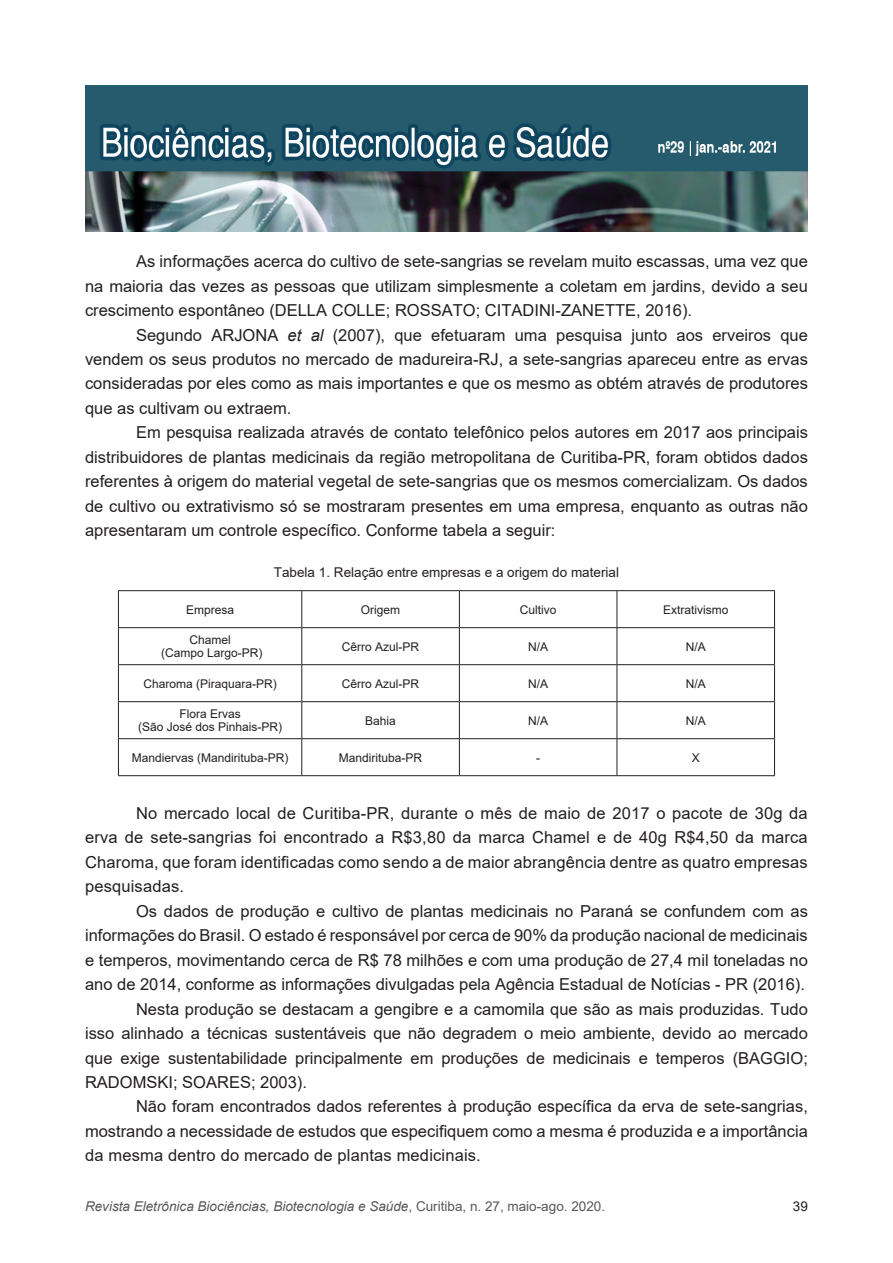
<style>
.page{position:relative;width:893px;height:1263px;background:#fff}
.page>*{position:absolute;margin:0;border:0;box-sizing:border-box;transform-origin:0 0}
.bio_texto{font:16.5px/24.5px "Arial";color:#231f20;text-align:justify}
.t1{font:italic 13.5px "Arial";color:#57585a}
.bio_legenda{font:13.5px "Arial";color:#231f20}
.bio_tabela{font:12px "Arial";color:#231f20}
.s1{font-style:italic}
.s2{font-style:normal}
</style>
<div class="page">
<img style="left:85px;top:85px;width:723px;height:146px">
<hr style="left:118px;top:590px;width:184px;height:1px;background:#231f20">
<hr style="left:118px;top:591px;width:1px;height:36px;background:#231f20">
<hr style="left:302px;top:590px;width:157px;height:1px;background:#231f20">
<hr style="left:301px;top:591px;width:1px;height:36px;background:#231f20">
<hr style="left:459px;top:590px;width:158px;height:1px;background:#231f20">
<hr style="left:459px;top:591px;width:1px;height:36px;background:#231f20">
<hr style="left:617px;top:590px;width:158px;height:1px;background:#231f20">
<hr style="left:617px;top:591px;width:1px;height:36px;background:#231f20">
<hr style="left:774px;top:591px;width:1px;height:36px;background:#231f20">
<hr style="left:118px;top:627px;width:184px;height:1px;background:#231f20">
<hr style="left:118px;top:628px;width:1px;height:36px;background:#231f20">
<hr style="left:302px;top:627px;width:157px;height:1px;background:#231f20">
<hr style="left:301px;top:628px;width:1px;height:36px;background:#231f20">
<hr style="left:459px;top:627px;width:158px;height:1px;background:#231f20">
<hr style="left:459px;top:628px;width:1px;height:36px;background:#231f20">
<hr style="left:617px;top:627px;width:158px;height:1px;background:#231f20">
<hr style="left:617px;top:628px;width:1px;height:36px;background:#231f20">
<hr style="left:774px;top:628px;width:1px;height:36px;background:#231f20">
<hr style="left:118px;top:664px;width:184px;height:1px;background:#231f20">
<hr style="left:118px;top:665px;width:1px;height:36px;background:#231f20">
<hr style="left:302px;top:664px;width:157px;height:1px;background:#231f20">
<hr style="left:301px;top:665px;width:1px;height:36px;background:#231f20">
<hr style="left:459px;top:664px;width:158px;height:1px;background:#231f20">
<hr style="left:459px;top:665px;width:1px;height:36px;background:#231f20">
<hr style="left:617px;top:664px;width:158px;height:1px;background:#231f20">
<hr style="left:617px;top:665px;width:1px;height:36px;background:#231f20">
<hr style="left:774px;top:665px;width:1px;height:36px;background:#231f20">
<hr style="left:118px;top:701px;width:184px;height:1px;background:#231f20">
<hr style="left:118px;top:702px;width:1px;height:36px;background:#231f20">
<hr style="left:302px;top:701px;width:157px;height:1px;background:#231f20">
<hr style="left:301px;top:702px;width:1px;height:36px;background:#231f20">
<hr style="left:459px;top:701px;width:158px;height:1px;background:#231f20">
<hr style="left:459px;top:702px;width:1px;height:36px;background:#231f20">
<hr style="left:617px;top:701px;width:158px;height:1px;background:#231f20">
<hr style="left:617px;top:702px;width:1px;height:36px;background:#231f20">
<hr style="left:774px;top:702px;width:1px;height:36px;background:#231f20">
<hr style="left:118px;top:738px;width:184px;height:1px;background:#231f20">
<hr style="left:118px;top:739px;width:1px;height:36px;background:#231f20">
<hr style="left:302px;top:738px;width:157px;height:1px;background:#231f20">
<hr style="left:301px;top:739px;width:1px;height:36px;background:#231f20">
<hr style="left:459px;top:738px;width:158px;height:1px;background:#231f20">
<hr style="left:459px;top:739px;width:1px;height:36px;background:#231f20">
<hr style="left:617px;top:738px;width:158px;height:1px;background:#231f20">
<hr style="left:617px;top:739px;width:1px;height:36px;background:#231f20">
<hr style="left:774px;top:739px;width:1px;height:36px;background:#231f20">
<hr style="left:118px;top:775px;width:184px;height:1px;background:#231f20">
<hr style="left:302px;top:775px;width:157px;height:1px;background:#231f20">
<hr style="left:459px;top:775px;width:158px;height:1px;background:#231f20">
<hr style="left:617px;top:775px;width:158px;height:1px;background:#231f20">
<p class="bio_texto" style="left:85px;top:249px;width:724px;text-indent:51px">As informações acerca do cultivo de sete-sangrias se revelam muito escassas, uma vez que na maioria das vezes as pessoas que utilizam simplesmente a coletam em jardins, devido a seu crescimento espontâneo (DELLA COLLE; ROSSATO; CITADINI-ZANETTE, 2016).</p>
<p class="bio_texto" style="left:85px;top:322px;width:724px;text-indent:51px">Segundo ARJONA <span class="s1">et al</span> (2007), que efetuaram uma pesquisa junto aos erveiros que vendem os seus produtos no mercado de madureira-RJ, a sete-sangrias apareceu entre as ervas consideradas por eles como as mais importantes e que os mesmo as obtém através de produtores que as cultivam ou extraem.</p>
<p class="bio_texto" style="left:85px;top:420px;width:724px;text-indent:51px">Em pesquisa realizada através de contato telefônico pelos autores em 2017 aos principais distribuidores de plantas medicinais da região metropolitana de Curitiba-PR, foram obtidos dados referentes à origem do material vegetal de sete-sangrias que os mesmos comercializam. Os dados de cultivo ou extrativismo só se mostraram presentes em uma empresa, enquanto as outras não apresentaram um controle específico. Conforme tabela a seguir:</p>
<p class="bio_legenda" style="left:274px;top:563px;width:347px">Tabela 1. Relação entre empresas e a origem do material</p>
<p class="bio_tabela" style="left:186px;top:601px;width:50px">Empresa</p>
<p class="bio_tabela" style="left:361px;top:601px;width:41px">Origem</p>
<p class="bio_tabela" style="left:520px;top:601px;width:38px">Cultivo</p>
<p class="bio_tabela" style="left:663px;top:601px;width:67px">Extrativismo</p>
<p class="bio_tabela" style="left:189px;top:632px;width:43px">Chamel</p>
<p class="bio_tabela" style="left:161px;top:644px;width:103px">(Campo Largo-PR)</p>
<p class="bio_tabela" style="left:342px;top:638px;width:79px">Cêrro Azul-PR</p>
<p class="bio_tabela" style="left:528px;top:638px;width:22px">N/A</p>
<p class="bio_tabela" style="left:686px;top:638px;width:22px">N/A</p>
<p class="bio_tabela" style="left:143px;top:675px;width:135px">Charoma (Piraquara-PR)</p>
<p class="bio_tabela" style="left:342px;top:675px;width:79px">Cêrro Azul-PR</p>
<p class="bio_tabela" style="left:528px;top:675px;width:22px">N/A</p>
<p class="bio_tabela" style="left:686px;top:675px;width:22px">N/A</p>
<p class="bio_tabela" style="left:179px;top:706px;width:63px">Flora Ervas</p>
<p class="bio_tabela" style="left:138px;top:718px;width:146px">(São José dos Pinhais-PR)</p>
<p class="bio_tabela" style="left:365px;top:712px;width:32px">Bahia</p>
<p class="bio_tabela" style="left:528px;top:712px;width:22px">N/A</p>
<p class="bio_tabela" style="left:686px;top:712px;width:22px">N/A</p>
<p class="bio_tabela" style="left:132px;top:749px;width:158px">Mandiervas (Mandirituba-PR)</p>
<p class="bio_tabela" style="left:339px;top:749px;width:85px">Mandirituba-PR</p>
<p class="bio_tabela" style="left:536px;top:749px;width:5px">-</p>
<p class="bio_tabela" style="left:692px;top:749px;width:10px">X</p>
<p class="bio_texto" style="left:85px;top:801px;width:724px;text-indent:51px">No mercado local de Curitiba-PR, durante o mês de maio de 2017 o pacote de 30g da erva de sete-sangrias foi encontrado a R$3,80 da marca Chamel e de 40g R$4,50 da marca Charoma, que foram identificadas como sendo a de maior abrangência dentre as quatro empresas pesquisadas.</p>
<p class="bio_texto" style="left:85px;top:899px;width:724px;text-indent:51px">Os dados de produção e cultivo de plantas medicinais no Paraná se confundem com as informações do Brasil. O estado é responsável por cerca de 90% da produção nacional de medicinais e temperos, movimentando cerca de R$ 78 milhões e com uma produção de 27,4 mil toneladas no ano de 2014, conforme as informações divulgadas pela Agência Estadual de Notícias - PR (2016).</p>
<p class="bio_texto" style="left:85px;top:996px;width:724px;text-indent:51px">Nesta produção se destacam a gengibre e a camomila que são as mais produzidas. Tudo isso alinhado a técnicas sustentáveis que não degradem o meio ambiente, devido ao mercado que exige sustentabilidade principalmente em produções de medicinais e temperos (BAGGIO; RADOMSKI; SOARES; 2003).</p>
<p class="bio_texto" style="left:85px;top:1094px;width:724px;text-indent:51px">Não foram encontrados dados referentes à produção específica da erva de sete-sangrias, mostrando a necessidade de estudos que especifiquem como a mesma é produzida e a importância da mesma dentro do mercado de plantas medicinais.</p>
<p class="t1" style="left:85px;top:1197px;width:522px">Revista Eletrônica Biociências, Biotecnologia e Saúde<span class="s2">, Curitiba, n. 27, maio-ago. 2020.</span></p>
<p class="bio_legenda" style="left:793px;top:1197px;width:17px">39</p>
</div>
